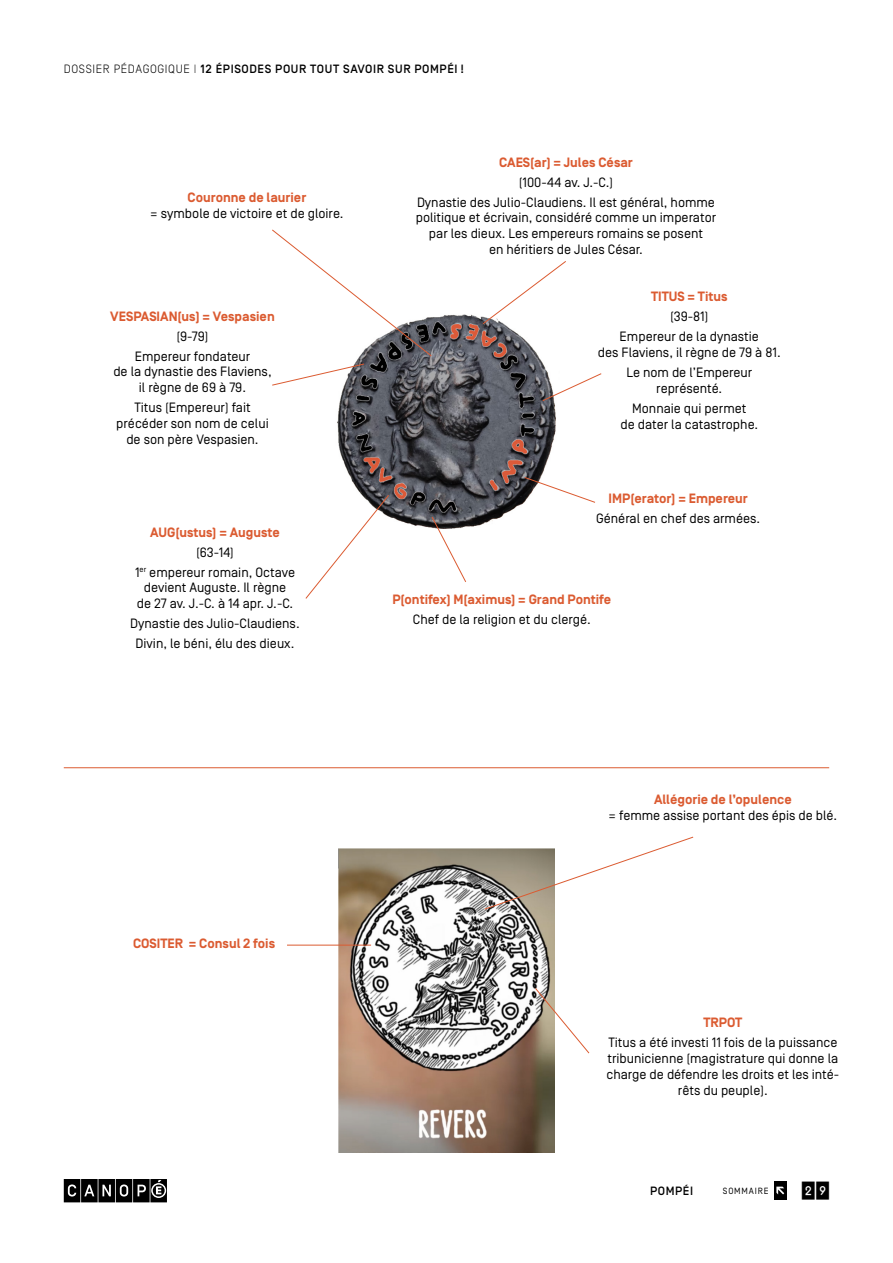
<style>
.page{position:relative;width:893px;height:1263px;background:#fff}
.page>*{position:absolute;margin:0;border:0;box-sizing:border-box;transform-origin:0 0}
.t1{font:500 18px "Simplon CNDP";color:#000}
.Graphique_TexteSecon{font:13.5px/15.8px "Simplon BP Regular";color:#000;text-align:center}
.Graphique_TexteSecon-2{font:700 13.5px "Simplon BP";color:#db5b31}
.t2{font:500 12px "Simplon BP";letter-spacing:.05em;color:#000}
.t3{font:9px "Simplon BP Regular";letter-spacing:.09em;color:#000}
.s1{font-weight:300}
.s2{font-family:"Simplon BP";font-weight:700;color:#db5b31}
</style>
<div class="page">
<svg style="left:64px;top:1179px;width:103px;height:23px;background:#2f2f2f"></svg>
<div style="left:774px;top:1181px;width:13px;height:18px;background:#000"></div>
<svg style="left:776px;top:1186px;width:8px;height:8px"></svg>
<img style="left:337px;top:314px;width:219px;height:214px">
<svg style="left:272px;top:229px;width:160px;height:128px"></svg>
<svg style="left:482px;top:261px;width:84px;height:64px"></svg>
<svg style="left:542px;top:373px;width:60px;height:29px"></svg>
<svg style="left:524px;top:476px;width:71px;height:27px"></svg>
<svg style="left:431px;top:516px;width:36px;height:66px"></svg>
<svg style="left:305px;top:494px;width:85px;height:105px"></svg>
<svg style="left:272px;top:363px;width:93px;height:23px"></svg>
<img style="left:339px;top:849px;width:215px;height:303px">
<hr style="left:287px;top:945px;width:84px;height:1px;background:#db5b31">
<svg style="left:484px;top:836px;width:210px;height:74px"></svg>
<svg style="left:534px;top:987px;width:56px;height:67px"></svg>
<hr style="left:64px;top:767px;width:765px;height:1px;background:#db5b31">
<p class="t2" style="left:64px;top:62px;width:402px"><span class="s1">DOSSIER PÉDAGOGIQUE |</span> 12 ÉPISODES POUR TOUT SAVOIR SUR POMPÉI !</p>
<p class="Graphique_TexteSecon" style="left:150px;top:190px;width:195px"><span class="s2">Couronne de laurier<br></span>= symbole de victoire et de gloire.</p>
<p class="Graphique_TexteSecon-2" style="left:110px;top:308px;width:166px">VESPASIAN(us) = Vespasien</p>
<p class="Graphique_TexteSecon" style="left:176px;top:328px;width:34px">(9-79)</p>
<p class="Graphique_TexteSecon" style="left:113px;top:348px;width:160px">Empereur fondateur<br>de la dynastie des Flaviens, il règne de 69 à 79.</p>
<p class="Graphique_TexteSecon" style="left:116px;top:400px;width:154px">Titus (Empereur) fait précéder son nom de celui de son père Vespasien.</p>
<p class="Graphique_TexteSecon-2" style="left:150px;top:524px;width:131px">AUG(ustus) = Auguste</p>
<p class="Graphique_TexteSecon" style="left:196px;top:544px;width:39px">(63-14)</p>
<p class="Graphique_TexteSecon" style="left:135px;top:564px;width:162px">1<sup>er</sup> empereur romain, Octave devient Auguste. Il règne de 27 av. J.-C. à 14 apr. J.-C.</p>
<p class="Graphique_TexteSecon" style="left:130px;top:615px;width:171px">Dynastie des Julio-Claudiens.</p>
<p class="Graphique_TexteSecon" style="left:136px;top:635px;width:160px">Divin, le béni, élu des dieux.</p>
<p class="Graphique_TexteSecon-2" style="left:499px;top:154px;width:135px">CAES(ar) = Jules César</p>
<p class="Graphique_TexteSecon" style="left:519px;top:174px;width:96px">(100-44 av. J.-C.)</p>
<p class="Graphique_TexteSecon" style="left:416px;top:194px;width:302px">Dynastie des Julio-Claudiens. Il est général, homme politique et écrivain, considéré comme un imperator par les dieux. Les empereurs romains se posent<br>en héritiers de Jules César.</p>
<p class="Graphique_TexteSecon-2" style="left:651px;top:289px;width:78px">TITUS = Titus</p>
<p class="Graphique_TexteSecon" style="left:670px;top:309px;width:40px">(39-81)</p>
<p class="Graphique_TexteSecon" style="left:598px;top:329px;width:184px">Empereur de la dynastie<br>des Flaviens, il règne de 79 à 81.</p>
<p class="Graphique_TexteSecon" style="left:626px;top:365px;width:127px">Le nom de l’Empereur représenté.</p>
<p class="Graphique_TexteSecon" style="left:620px;top:400px;width:139px">Monnaie qui permet<br>de dater la catastrophe.</p>
<p class="Graphique_TexteSecon-2" style="left:609px;top:491px;width:141px">IMP(erator) = Empereur</p>
<p class="Graphique_TexteSecon" style="left:596px;top:511px;width:166px">Général en chef des armées.</p>
<p class="Graphique_TexteSecon-2" style="left:392px;top:592px;width:220px">P(ontifex) M(aximus) = Grand Pontife</p>
<p class="Graphique_TexteSecon" style="left:413px;top:612px;width:179px">Chef de la religion et du clergé.</p>
<p class="Graphique_TexteSecon-2" style="left:133px;top:936px;width:143px">COSITER = Consul 2 fois</p>
<p class="Graphique_TexteSecon" style="left:609px;top:792px;width:230px"><span class="s2">Allégorie de l’opulence<br></span>= femme assise portant des épis de blé.</p>
<p class="Graphique_TexteSecon-2" style="left:703px;top:1015px;width:40px">TRPOT</p>
<p class="Graphique_TexteSecon" style="left:606px;top:1035px;width:234px">Titus a été investi 11 fois de la puissance tribunicienne (magistrature qui donne la charge de défendre les droits et les inté&shy;rêts du peuple).</p>
<p class="t2" style="left:650px;top:1184px;width:45px">POMPÉI</p>
<h1 class="t1" style="left:802px;top:1181px;width:29px">29</h1>
<p class="t3" style="left:723px;top:1186px;width:47px">SOMMAIRE</p>
</div>
